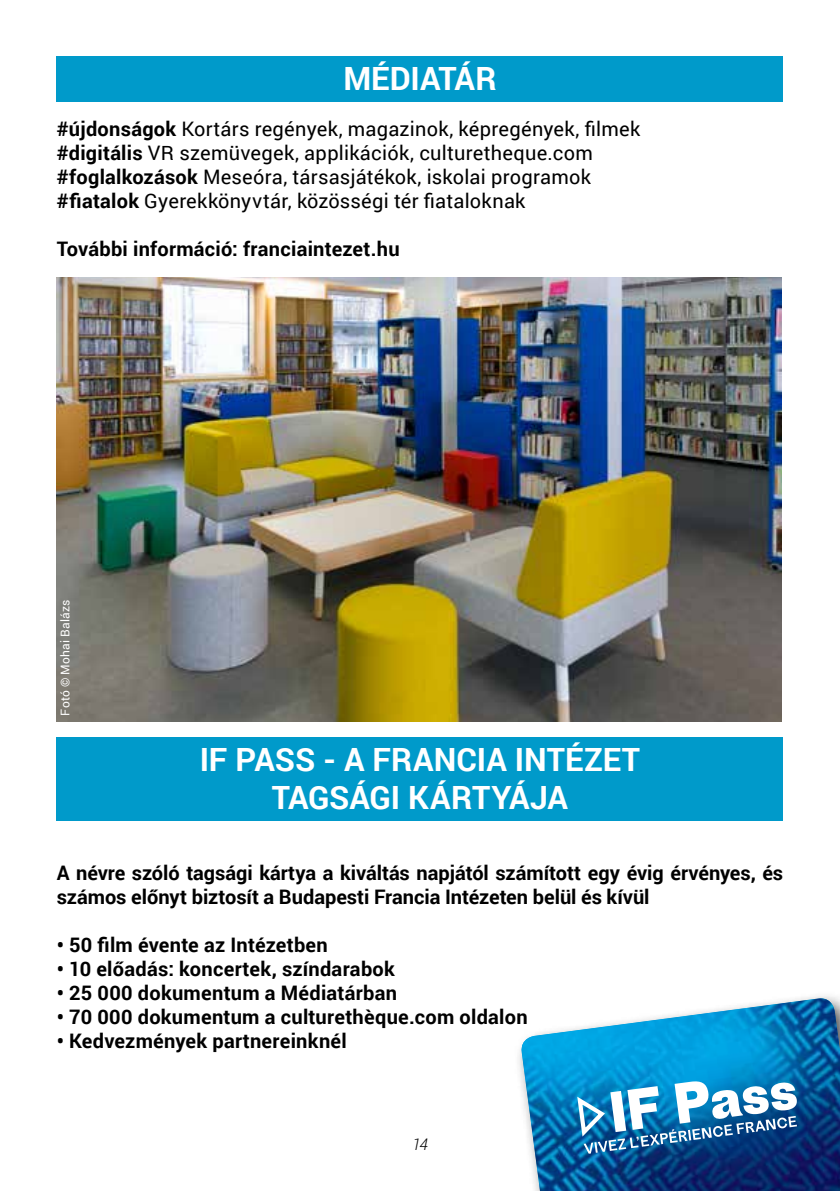
<style>
.page{position:relative;width:840px;height:1191px;background:#fff}
.page>*{position:absolute;margin:0;border:0;box-sizing:border-box;transform-origin:0 0}
.t1{font:700 32px/38px "Roboto";letter-spacing:-.005em;color:#fff;text-align:center}
.t2{font:700 20px/24px "Roboto";letter-spacing:.01em;color:#000}
.t3{font:20px/24px "Roboto";letter-spacing:.01em;color:#000}
.t4{font:italic 300 16px "Roboto";color:#000}
.t5{font:12px "Roboto";letter-spacing:.025em;color:#fff}
.s1{font-weight:700}
</style>
<div class="page">
<div style="left:57px;top:57px;width:725px;height:45px;background:#009aca"></div>
<div style="left:57px;top:737px;width:725px;height:84px;background:#009aca"></div>
<img style="left:57px;top:278px;width:724px;height:443px">
<img style="left:519px;top:998px;width:320px;height:193px">
<svg style="left:574px;top:1080px;width:223px;height:73px"></svg>
<h1 class="t1" style="left:343px;top:59px;width:155px">MÉDIATÁR</h1>
<p class="t3" style="left:57px;top:116px;width:585px"><span class="s1">#újdonságok</span> Kortárs regények, magazinok, képregények, filmek <span class="s1">#digitális</span> VR szemüvegek, applikációk, culturetheque.com <span class="s1">#foglalkozások</span> Meseóra, társasjátékok, iskolai programok <span class="s1">#fiatalok</span> Gyerekkönyvtár, közösségi tér fiataloknak</p>
<p class="t2" style="left:57px;top:236px;width:344px">További információ: franciaintezet.hu</p>
<p class="t5" style="left:57px;top:715px;width:118px;rotate:-90deg">Fotó © Mohai Balázs</p>
<h1 class="t1" style="left:199px;top:739px;width:442px">IF PASS - A FRANCIA INTÉZET<br>TAGSÁGI KÁRTYÁJA</h1>
<p class="t2" style="left:57px;top:860px;width:727px">A névre szóló tagsági kártya a kiváltás napjától számított egy évig érvényes, és számos előnyt biztosít a Budapesti Francia Intézeten belül és kívül</p>
<p class="t2" style="left:57px;top:932px;width:272px">• 50 film évente az Intézetben</p>
<p class="t2" style="left:57px;top:956px;width:339px">• 10 előadás: koncertek, színdarabok</p>
<p class="t2" style="left:57px;top:980px;width:342px">• 25 000 dokumentum a Médiatárban</p>
<p class="t2" style="left:57px;top:1004px;width:472px">• 70 000 dokumentum a culturethèque.com oldalon</p>
<p class="t2" style="left:57px;top:1028px;width:291px">• Kedvezmények partnereinknél</p>
<p class="t4" style="left:412px;top:1132px;width:17px">14</p>
</div>
